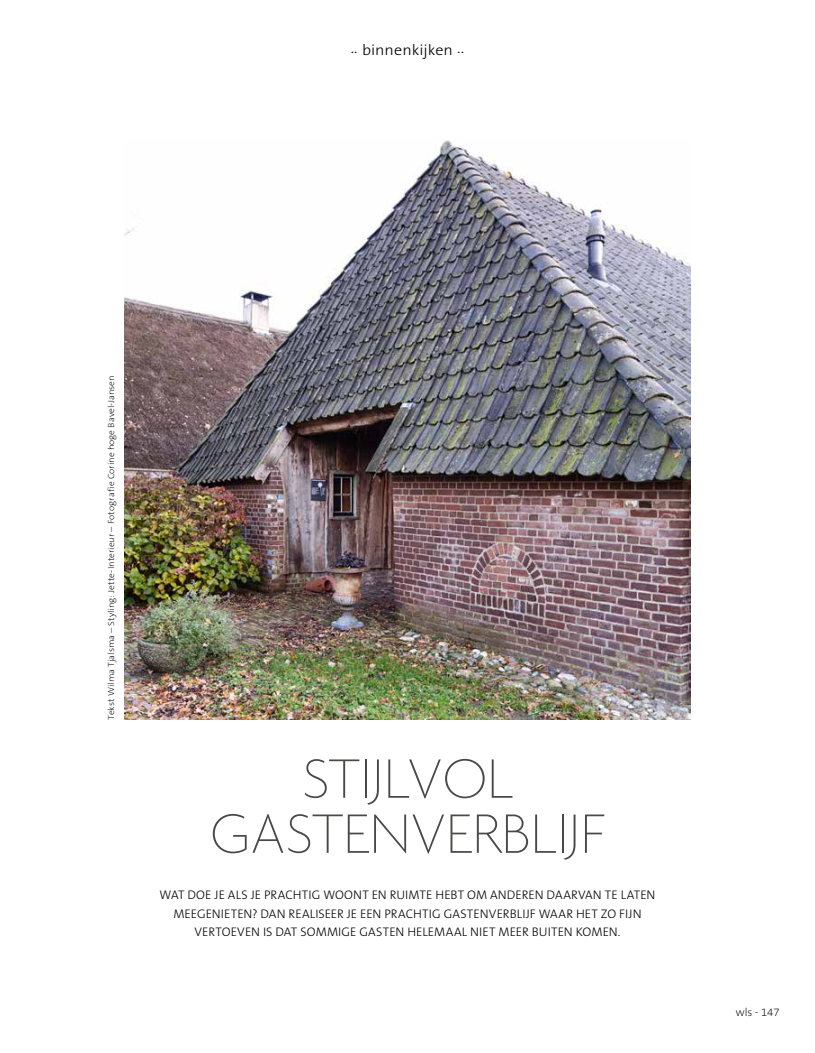
<style>
.page{position:relative;width:815px;height:1053px;background:#fff}
.page>*{position:absolute;margin:0;border:0;box-sizing:border-box;transform-origin:0 0}
.t1{font:100 60px/55px "Agenda";color:#494948;text-align:center}
.t2{font:300 15px "The Sans B W3";letter-spacing:-.005em;color:#000;scale:1.08 1}
.t3{font:300 12.5px/18.8px "The Sans B W3";letter-spacing:.005em;color:#000;text-align:center}
.t4{font:200 11.25px "The Sans B W2";color:#000}
.t5{font:200 8.75px "The Sans B W2";color:#000;scale:1.08 1}
</style>
<div class="page">
<img style="left:124px;top:140px;width:567px;height:580px">
<p class="t2" style="left:351px;top:41px;width:107px">.. binnenkijken ..</p>
<p class="t5" style="left:106px;top:720px;width:320px;rotate:-90deg">Tekst Wilma Tjalsma – Styling: Jette-Interieur – Fotografie Corine hoge Bavel-Jansen</p>
<h1 class="t1" style="left:210px;top:754px;width:396px">STIJLVOL<br>GASTENVERBLIJF</h1>
<p class="t3" style="left:160px;top:885px;width:497px">WAT DOE JE ALS JE PRACHTIG WOONT EN RUIMTE HEBT OM ANDEREN DAARVAN TE LATEN<br>MEEGENIETEN? DAN REALISEER JE EEN PRACHTIG GASTENVERBLIJF WAAR HET ZO FIJN<br>VERTOEVEN IS DAT SOMMIGE GASTEN HELEMAAL NIET MEER BUITEN KOMEN.</p>
<p class="t4" style="left:736px;top:1004px;width:45px">wls - 147</p>
</div>
